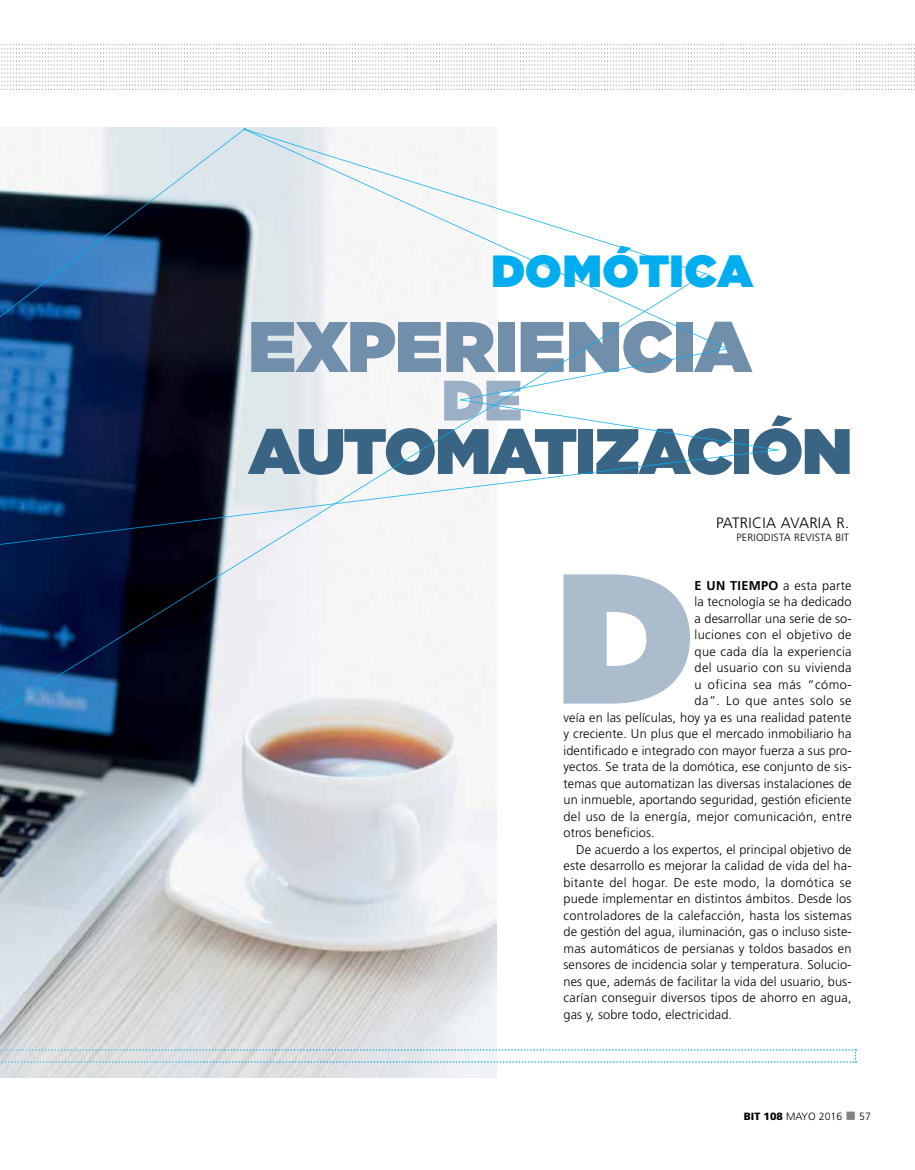
<style>
.page{position:relative;width:915px;height:1170px;background:#fff}
.page>*{position:absolute;margin:0;border:0;box-sizing:border-box;transform-origin:0 0}
.t1{font:900 184.5px "Gotham";color:#9cb0c5}
.t2{font:900 71.4px "Gotham";letter-spacing:-.005em;color:#718faa}
.t3{font:900 64.05px "Gotham";letter-spacing:-.015em;color:#396484}
.t4{font:900 56.85px "Gotham";color:#9cb0c5}
.t5{font:900 45px "Gotham";letter-spacing:.005em;color:#00aeef}
.t6{font:300 15px "Frutiger";letter-spacing:.02em;color:#000}
.t7{font:300 12.75px "Frutiger";letter-spacing:.01em;color:#000}
.t8{font:300 12.75px "Frutiger";letter-spacing:.03em;color:#000}
.t9{font:300 12.75px "Frutiger";letter-spacing:.04em;color:#000}
.t10{font:300 10.5px "Frutiger";letter-spacing:.02em;color:#000}
.s1{font-weight:700}
.s2{font-weight:900}
.s3{color:#808285}
</style>
<div class="page">
<img style="left:0;top:127px;width:496px;height:950px">
<svg style="left:2px;top:44px;width:910px;height:46px"></svg>
<svg style="left:0;top:1049px;width:856px;height:13px"></svg>
<svg style="left:244px;top:129px;width:461px;height:144px"></svg>
<svg style="left:0;top:273px;width:705px;height:528px"></svg>
<svg style="left:460px;top:348px;width:318px;height:102px"></svg>
<svg style="left:0;top:129px;width:244px;height:264px;background:#4d637f"></svg>
<h3 class="t5" style="left:491px;top:239px;width:263px">DOMÓTICA</h3>
<h2 class="t2" style="left:248px;top:295px;width:504px">EXPERIENCIA</h2>
<h3 class="t4" style="left:441px;top:359px;width:82px">DE</h3>
<h3 class="t3" style="left:248px;top:405px;width:605px">AUTOMATIZACIÓN</h3>
<p class="t6" style="left:715px;top:514px;width:135px">Patricia Avaria R.</p>
<p class="t10" style="left:736px;top:532px;width:114px">Periodista Revista BiT</p>
<p class="t7" style="left:694px;top:578px;width:158px"><span class="s1">E UN TIEMPO</span> a esta parte</p>
<p class="t7" style="left:694px;top:594px;width:158px">la tecnología se ha dedicado</p>
<p class="t7" style="left:694px;top:611px;width:158px">a desarrollar una serie de so-</p>
<p class="t7" style="left:694px;top:627px;width:158px">luciones con el objetivo de</p>
<p class="t7" style="left:694px;top:644px;width:158px">que cada día la experiencia</p>
<p class="t7" style="left:694px;top:660px;width:158px">del usuario con su vivienda</p>
<p class="t9" style="left:694px;top:677px;width:158px">u oficina sea más “cómo-</p>
<p class="t7" style="left:694px;top:693px;width:158px">da”. Lo que antes solo se</p>
<p class="t7" style="left:563px;top:710px;width:289px">veía en las películas, hoy ya es una realidad patente</p>
<p class="t7" style="left:563px;top:726px;width:289px">y creciente. Un plus que el mercado inmobiliario ha</p>
<p class="t7" style="left:563px;top:743px;width:289px">identificado e integrado con mayor fuerza a sus pro-</p>
<p class="t7" style="left:563px;top:759px;width:289px">yectos. Se trata de la domótica, ese conjunto de sis-</p>
<p class="t7" style="left:563px;top:776px;width:289px">temas que automatizan las diversas instalaciones de</p>
<p class="t7" style="left:563px;top:792px;width:289px">un inmueble, aportando seguridad, gestión eficiente</p>
<p class="t7" style="left:563px;top:809px;width:290px">del uso de la energía, mejor comunicación, entre</p>
<p class="t7" style="left:563px;top:825px;width:93px">otros beneficios.</p>
<p class="t7" style="left:576px;top:842px;width:277px">De acuerdo a los expertos, el principal objetivo de</p>
<p class="t7" style="left:563px;top:858px;width:289px">este desarrollo es mejorar la calidad de vida del ha-</p>
<p class="t8" style="left:563px;top:875px;width:289px">bitante del hogar. De este modo, la domótica se</p>
<p class="t7" style="left:563px;top:891px;width:289px">puede implementar en distintos ámbitos. Desde los</p>
<p class="t7" style="left:563px;top:908px;width:290px">controladores de la calefacción, hasta los sistemas</p>
<p class="t7" style="left:563px;top:924px;width:290px">de gestión del agua, iluminación, gas o incluso siste-</p>
<p class="t7" style="left:563px;top:941px;width:289px">mas automáticos de persianas y toldos basados en</p>
<p class="t7" style="left:563px;top:957px;width:289px">sensores de incidencia solar y temperatura. Solucio-</p>
<p class="t7" style="left:563px;top:974px;width:289px">nes que, además de facilitar la vida del usuario, bus-</p>
<p class="t7" style="left:563px;top:990px;width:290px">carían conseguir diversos tipos de ahorro en agua,</p>
<p class="t7" style="left:563px;top:1007px;width:170px">gas y, sobre todo, electricidad.</p>
<h1 class="t1" style="left:556px;top:506px;width:140px">D</h1>
<p class="t10" style="left:743px;top:1110px;width:129px"><span class="s2">BIT 108</span> mayo 2016 <span class="s3">■</span> 57</p>
</div>
